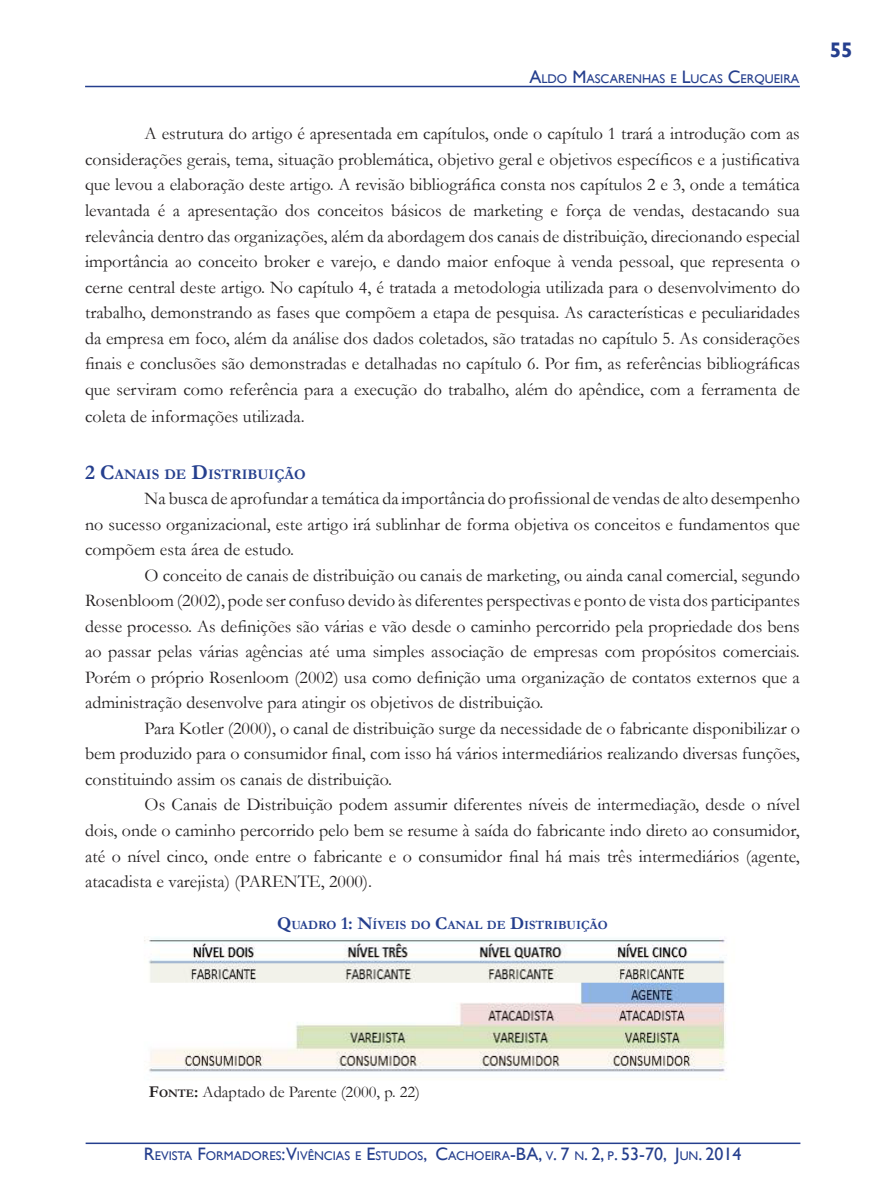
<style>
.page{position:relative;width:885px;height:1183px;background:#fff}
.page>*{position:absolute;margin:0;border:0;box-sizing:border-box;transform-origin:0 0}
.t1{font:700 21px "Gill Sans";color:#253f8e}
.t2{font:18px/25.5px "Garamond";color:#231f20;text-align:justify}
.t3{font:16.5px "Garamond";color:#231f20}
.t4{font:700 14.7px "Garamond";color:#253f8e}
.t5{font:12.6px "Gill Sans";color:#253f8e}
.t6{font:700 12.6px "Garamond";color:#253f8e}
.s1{font-size:18px}
.s2{font-size:21px}
.s3{font-weight:700}
.s4{font-weight:700;font-size:11.55px}
</style>
<div class="page">
<hr style="left:85px;top:86px;width:714px;height:1px;background:#253f8e">
<hr style="left:86px;top:1142px;width:714px;height:1px;background:#253f8e">
<img style="left:144px;top:938px;width:583px;height:142px">
<p class="t5" style="left:529px;top:71px;width:271px"><span class="s1">A</span>LDO <span class="s1">M</span>ASCARENHAS E <span class="s1">L</span>UCAS <span class="s1">C</span>ERQUEIRA</p>
<p class="t2" style="left:85px;top:120px;width:716px;text-indent:60px">A estrutura do artigo é apresentada em capítulos, onde o capítulo 1 trará a introdução com as considerações gerais, tema, situação problemática, objetivo geral e objetivos específicos e a justificativa que levou a elaboração deste artigo. A revisão bibliográfica consta nos capítulos 2 e 3, onde a temática levantada é a apresentação dos conceitos básicos de marketing e força de vendas, destacando sua relevância dentro das organizações, além da abordagem dos canais de distribuição, direcionando especial importância ao conceito broker e varejo, e dando maior enfoque à venda pessoal, que representa o cerne central deste artigo. No capítulo 4, é tratada a metodologia utilizada para o desenvolvimento do trabalho, demonstrando as fases que compõem a etapa de pesquisa. As características e peculiaridades da empresa em foco, além da análise dos dados coletados, são tratadas no capítulo 5. As considerações finais e conclusões são demonstradas e detalhadas no capítulo 6. Por fim, as referências bibliográficas que serviram como referência para a execução do trabalho, além do apêndice, com a ferramenta de coleta de informações utilizada.</p>
<p class="t4" style="left:85px;top:464px;width:222px"><span class="s2">2 C</span>ANAIS DE <span class="s2">D</span>ISTRIBUIÇÃO</p>
<p class="t2" style="left:85px;top:485px;width:716px;text-indent:60px">Na busca de aprofundar a temática da importância do profissional de vendas de alto desempenho no sucesso organizacional, este artigo irá sublinhar de forma objetiva os conceitos e fundamentos que compõem esta área de estudo.</p>
<p class="t2" style="left:85px;top:561px;width:716px;text-indent:60px">O conceito de canais de distribuição ou canais de marketing, ou ainda canal comercial, segundo Rosenbloom (2002), pode ser confuso devido às diferentes perspectivas e ponto de vista dos participantes desse processo. As definições são várias e vão desde o caminho percorrido pela propriedade dos bens ao passar pelas várias agências até uma simples associação de empresas com propósitos comerciais.<br>Porém o próprio Rosenloom (2002) usa como definição uma organização de contatos externos que a administração desenvolve para atingir os objetivos de distribuição.</p>
<p class="t2" style="left:85px;top:714px;width:716px;text-indent:60px">Para Kotler (2000), o canal de distribuição surge da necessidade de o fabricante disponibilizar o bem produzido para o consumidor final, com isso há vários intermediários realizando diversas funções, constituindo assim os canais de distribuição.</p>
<p class="t2" style="left:85px;top:791px;width:716px;text-indent:60px">Os Canais de Distribuição podem assumir diferentes níveis de intermediação, desde o nível dois, onde o caminho percorrido pelo bem se resume à saída do fabricante indo direto ao consumidor, até o nível cinco, onde entre o fabricante e o consumidor final há mais três intermediários (agente, atacadista e varejista) (PARENTE, 2000).</p>
<p class="t6" style="left:277px;top:916px;width:332px"><span class="s1">Q</span>UADRO <span class="s1">1: N</span>ÍVEIS DO <span class="s1">C</span>ANAL DE <span class="s1">D</span>ISTRIBUIÇÃO</p>
<p class="t1" style="left:829px;top:37px;width:25px">55</p>
<p class="t3" style="left:149px;top:1080px;width:272px"><span class="s3">F</span><span class="s4">ONTE</span><span class="s3">:</span> Adaptado de Parente (2000, p. 22)</p>
<p class="t5" style="left:144px;top:1148px;width:599px"><span class="s1">R</span>EVISTA <span class="s1">F</span>ORMADORES<span class="s1">:V</span>IVÊNCIAS E <span class="s1">E</span>STUDOS<span class="s1">, C</span>ACHOEIRA<span class="s1">-BA,</span> V<span class="s1">. 7</span> N<span class="s1">. 2,</span> P<span class="s1">. 53-70, J</span>UN<span class="s1">. 2014</span></p>
</div>
